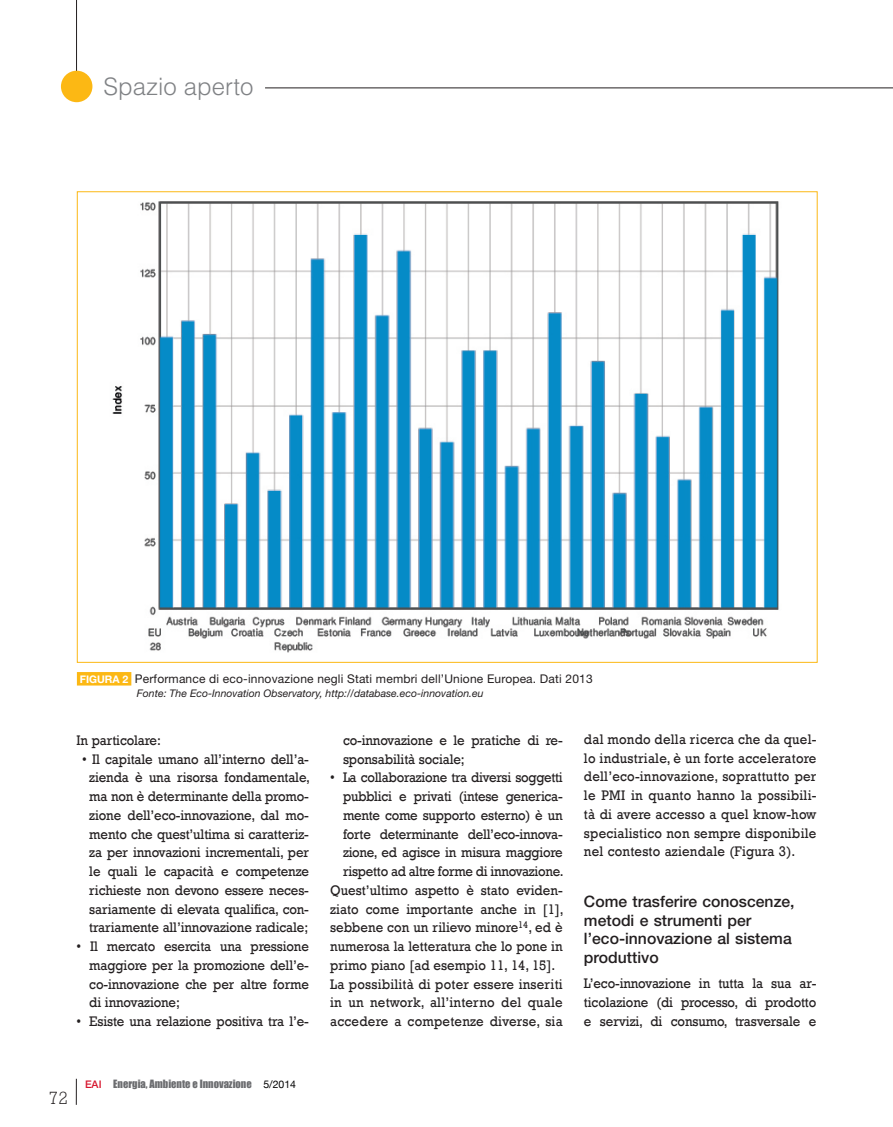
<style>
.page{position:relative;width:893px;height:1127px;background:#fff}
.page>*{position:absolute;margin:0;border:0;box-sizing:border-box;transform-origin:0 0}
.t1{font:300 24px "Helvetica";color:#808285}
.t2{font:300 18px "Rockwell";color:#231f20}
.t3{font:500 15.75px/18.8px "Helvetica Neue";color:#231f20}
.t4{font:14.25px/18.8px "Rockwell";letter-spacing:-.01em;color:#231f20;text-align:justify;scale:.93 1}
.t5{font:14.25px "Rockwell";letter-spacing:.015em;color:#231f20;scale:.93 1}
.t6{font:12px "Helvetica Neue";letter-spacing:.015em;color:#231f20}
.t7{font:italic 10.5px "Helvetica Neue";color:#231f20}
.t8{font:10.5px "Impact";color:#6c6d70}
.s1{font-weight:700;font-size:10.5px;color:#fff}
.s2{font-family:"Helvetica Neue";font-weight:500;color:#d7162e}
.s3{font-family:"Helvetica Neue";color:#000}
</style>
<div class="page">
<hr style="left:76px;top:0;width:1px;height:88px;background:#231f20">
<hr style="left:265px;top:88px;width:628px;height:1px;background:#231f20">
<div style="left:61px;top:71px;width:31px;height:31px;background:#fcb814;border-radius:50%"></div>
<svg style="left:76px;top:1079px;width:1px;height:26px"></svg>
<img style="left:112px;top:201px;width:667px;height:452px">
<div style="left:77px;top:672px;width:54px;height:13px;background:#fcb814"></div>
<h1 class="t1" style="left:104px;top:77px;width:151px">Spazio aperto</h1>
<p class="t6" style="left:80px;top:674px;width:514px"><span class="s1">FIGURA 2</span> Performance di eco-innovazione negli Stati membri dell’Unione Europea. Dati 2013</p>
<p class="t7" style="left:137px;top:689px;width:348px">Fonte: The Eco-Innovation Observatory, http://database.eco-innovation.eu</p>
<p class="t4" style="left:77px;top:730px;width:92px">In particolare:</p>
<p class="t4" style="left:82px;top:749px;width:247px;text-align:center">• Il capitale umano all’interno dell’a&shy;zienda è una risorsa fondamentale, ma non è determinante della promo&shy;zione dell’eco-innovazione, dal mo&shy;mento che quest’ultima si caratteriz&shy;za per innovazioni incrementali, per le quali le capacità e competenze richieste non devono essere neces&shy;sariamente di elevata qualifica, con&shy;trariamente all’innovazione radicale;</p>
<p class="t4" style="left:89px;top:937px;width:238px;text-indent:-13px">• Il mercato esercita una pressione maggiore per la promozione dell’e&shy;co-innovazione che per altre forme di innovazione;</p>
<p class="t4" style="left:77px;top:1012px;width:251px">• Esiste una relazione positiva tra l’e-</p>
<p class="t4" style="left:343px;top:730px;width:238px">co-innovazione e le pratiche di re&shy;sponsabilità sociale;</p>
<p class="t4" style="left:330px;top:768px;width:251px">• La collaborazione tra diversi soggetti</p>
<p class="t4" style="left:343px;top:787px;width:238px">pubblici e privati (intese generica-</p>
<p class="t4" style="left:343px;top:805px;width:238px">mente come supporto esterno) è un</p>
<p class="t4" style="left:343px;top:824px;width:238px">forte determinante dell’eco-innova-</p>
<p class="t4" style="left:343px;top:843px;width:238px">zione, ed agisce in misura maggiore</p>
<p class="t4" style="left:343px;top:862px;width:239px">rispetto ad altre forme di innovazione.</p>
<p class="t4" style="left:330px;top:880px;width:251px">Quest’ultimo aspetto è stato eviden-</p>
<p class="t4" style="left:330px;top:899px;width:253px">ziato come importante anche in [1],</p>
<p class="t4" style="left:330px;top:918px;width:251px">sebbene con un rilievo minore<sup>14</sup>, ed è</p>
<p class="t4" style="left:330px;top:937px;width:251px">numerosa la letteratura che lo pone in</p>
<p class="t4" style="left:330px;top:955px;width:243px">primo piano [ad esempio 11, 14, 15].</p>
<p class="t5" style="left:330px;top:975px;width:251px">La possibilità di poter essere inseriti</p>
<p class="t5" style="left:330px;top:994px;width:251px">in un network, all’interno del quale</p>
<p class="t5" style="left:330px;top:1013px;width:251px">accedere a competenze diverse, sia</p>
<p class="t4" style="left:584px;top:729px;width:251px">dal mondo della ricerca che da quel&shy;lo industriale, è un forte acceleratore dell’eco-innovazione, soprattutto per le PMI in quanto hanno la possibili&shy;tà di avere accesso a quel know-how specialistico non sempre disponibile nel contesto aziendale (Figura 3).</p>
<p class="t3" style="left:584px;top:893px;width:212px">Come trasferire conoscenze, metodi e strumenti per l’eco-innovazione al sistema produttivo</p>
<p class="t4" style="left:584px;top:974px;width:251px">L’eco-innovazione in tutta la sua ar&shy;ticolazione (di processo, di prodotto e servizi, di consumo, trasversale e</p>
<p class="t2" style="left:49px;top:1091px;width:21px">72</p>
<p class="t8" style="left:85px;top:1077px;width:213px"><span class="s2">EAI</span> Energia, Ambiente e Innovazione <span class="s3">5/2014</span></p>
</div>
